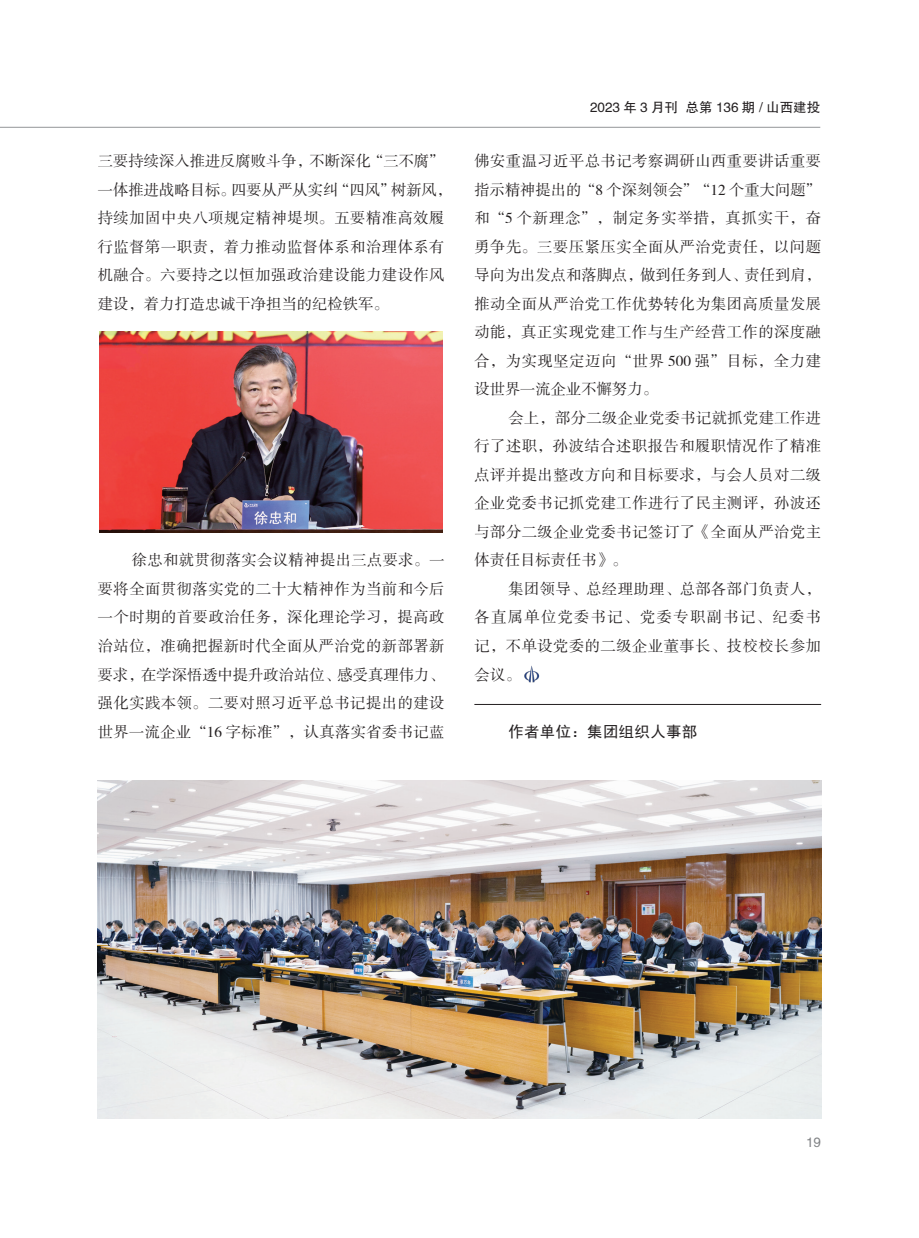
<style>
.page{position:relative;width:919px;height:1238px;background:#fff}
.page>*{position:absolute;margin:0;border:0;box-sizing:border-box;transform-origin:0 0}
.t1{font:15.3px/28.5px "FZSSJW GB1 0";letter-spacing:.03em;color:#231f20;text-align:justify}
.t2{font:15.3px "Sim Hei";letter-spacing:.03em;color:#231f20}
.t3{font:13.5px "FZHTJW GB1 0";color:#231f20}
.t4{font:13.5px "FZHTK GBK1 0";color:#808285}
</style>
<div class="page">
<hr style="left:0;top:127px;width:820px;height:1px;background:#939598">
<img style="left:100px;top:332px;width:342px;height:200px">
<img style="left:98px;top:780px;width:723px;height:338px">
<hr style="left:474px;top:704px;width:347px;height:1px;background:#231f20">
<img style="left:524px;top:665px;width:16px;height:18px">
<p class="t1" style="left:98px;top:147px;width:356px;text-align:left">三要持续深入推进反腐败斗争，不断深化“三不腐”一体推进战略目标。四要从严从实纠“四风”树新风，持续加固中央八项规定精神堤坝。五要精准高效履行监督第一职责，着力推动监督体系和治理体系有机融合。六要持之以恒加强政治建设能力建设作风建设，着力打造忠诚干净担当的纪检铁军。</p>
<p class="t1" style="left:98px;top:546px;width:348px;text-indent:34px">徐忠和就贯彻落实会议精神提出三点要求。一要将全面贯彻落实党的二十大精神作为当前和今后一个时期的首要政治任务，深化理论学习，提高政治站位，准确把握新时代全面从严治党的新部署新要求，在学深悟透中提升政治站位、感受真理伟力、强化实践本领。二要对照习近平总书记提出的建设世界一流企业“16 字标准”，认真落实省委书记蓝</p>
<p class="t3" style="left:590px;top:100px;width:232px">2023 年 3 月刊 总第 136 期 / 山西建投</p>
<p class="t1" style="left:474px;top:147px;width:348px">佛安重温习近平总书记考察调研山西重要讲话重要指示精神提出的“8 个深刻领会”“12 个重大问题”和“5 个新理念”，制定务实举措，真抓实干，奋勇争先。三要压紧压实全面从严治党责任，以问题导向为出发点和落脚点，做到任务到人、责任到肩，推动全面从严治党工作优势转化为集团高质量发展动能，真正实现党建工作与生产经营工作的深度融合，为实现坚定迈向“世界 500 强”目标，全力建设世界一流企业不懈努力。</p>
<p class="t1" style="left:474px;top:404px;width:348px;text-indent:34px">会上，部分二级企业党委书记就抓党建工作进行了述职，孙波结合述职报告和履职情况作了精准点评并提出整改方向和目标要求，与会人员对二级企业党委书记抓党建工作进行了民主测评，孙波还与部分二级企业党委书记签订了《全面从严治党主体责任目标责任书》。</p>
<p class="t1" style="left:474px;top:575px;width:348px;text-indent:34px">集团领导、总经理助理、总部各部门负责人，各直属单位党委书记、党委专职副书记、纪委书记，不单设党委的二级企业董事长、技校校长参加会议。</p>
<p class="t2" style="left:508px;top:723px;width:190px">作者单位：集团组织人事部</p>
<p class="t4" style="left:806px;top:1134px;width:16px">19</p>
</div>
